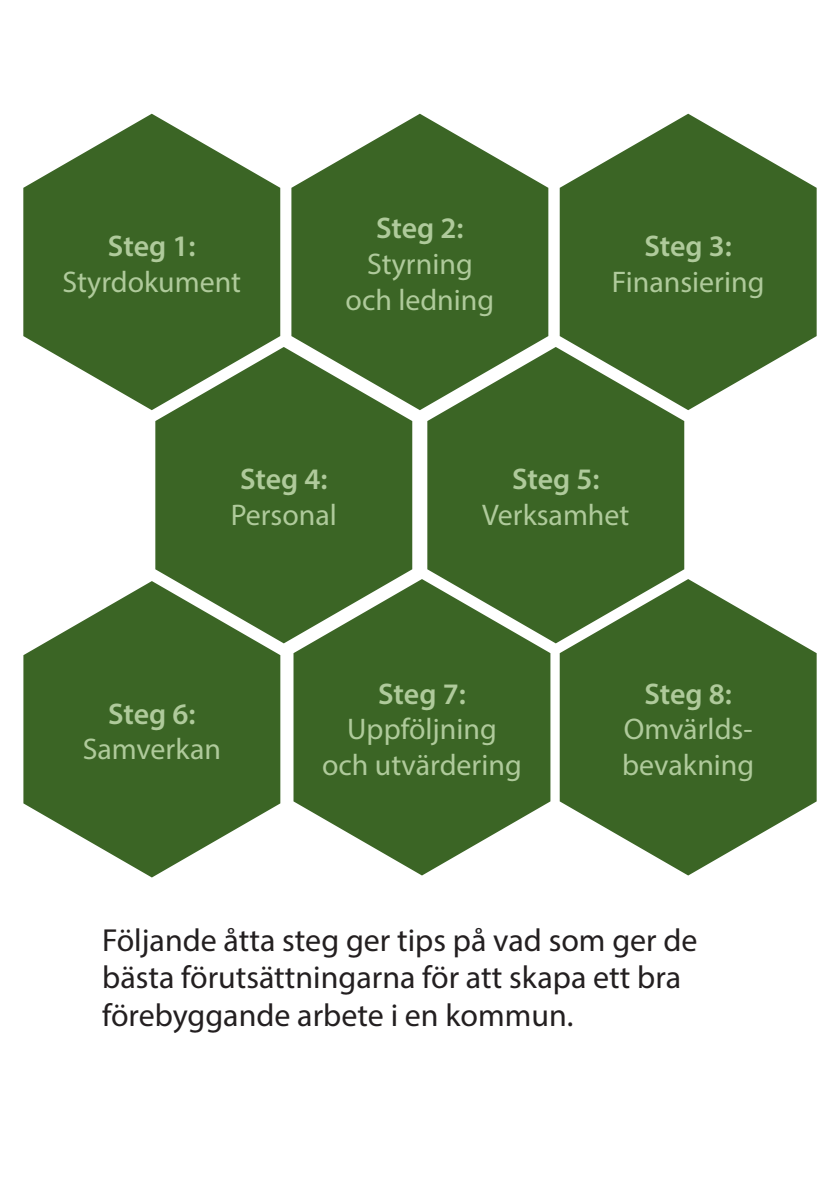
<style>
.page{position:relative;width:840px;height:1191px;background:#fff}
.page>*{position:absolute;margin:0;border:0;box-sizing:border-box;transform-origin:0 0}
.t1{font:32px/37.2px "Cxjlyn Myriad Pro";color:#231f20}
.t2{font:29.8px/35.8px "Cxjlyn Myriad Pro";color:#afca9b;text-align:center}
.t3{font:600 29.8px "Ppdbbh Myriad Pro";letter-spacing:-.005em;color:#afca9b}
</style>
<div class="page">
<svg style="left:291px;top:114px;width:257px;height:296px;fill:#3b6525"></svg>
<svg style="left:23px;top:114px;width:257px;height:296px;fill:#3b6525"></svg>
<svg style="left:559px;top:114px;width:257px;height:296px;fill:#3b6525"></svg>
<div style="left:155px;top:347px;width:257px;height:296px;background:#3b6525"></div>
<div style="left:427px;top:347px;width:257px;height:296px;background:#3b6525"></div>
<svg style="left:23px;top:581px;width:257px;height:296px;fill:#3b6525"></svg>
<svg style="left:293px;top:579px;width:257px;height:296px;fill:#3b6525"></svg>
<svg style="left:559px;top:579px;width:257px;height:296px;fill:#3b6525"></svg>
<p class="t3" style="left:108px;top:227px;width:89px">Steg 1:</p>
<p class="t2" style="left:62px;top:264px;width:180px">Styrdokument</p>
<p class="t3" style="left:376px;top:209px;width:89px">Steg 2:</p>
<p class="t2" style="left:345px;top:246px;width:150px">Styrning och ledning</p>
<p class="t3" style="left:644px;top:227px;width:89px">Steg 3:</p>
<p class="t2" style="left:611px;top:264px;width:154px">Finansiering</p>
<p class="t3" style="left:240px;top:460px;width:89px">Steg 4:</p>
<p class="t2" style="left:230px;top:497px;width:108px">Personal</p>
<p class="t3" style="left:511px;top:460px;width:89px">Steg 5:</p>
<p class="t2" style="left:482px;top:497px;width:149px">Verksamhet</p>
<p class="t3" style="left:108px;top:694px;width:89px">Steg 6:</p>
<p class="t2" style="left:83px;top:731px;width:140px">Samverkan</p>
<p class="t3" style="left:378px;top:674px;width:89px">Steg 7:</p>
<p class="t2" style="left:322px;top:711px;width:201px">Uppföljning och utvärdering</p>
<p class="t3" style="left:644px;top:674px;width:89px">Steg 8:</p>
<p class="t2" style="left:621px;top:711px;width:134px;text-align:left">Omvärlds&shy;bevakning</p>
<p class="t1" style="left:102px;top:921px;width:596px">Följande åtta steg ger tips på vad som ger de bästa förutsättningarna för att skapa ett bra förebyggande arbete i en kommun.</p>
</div>
